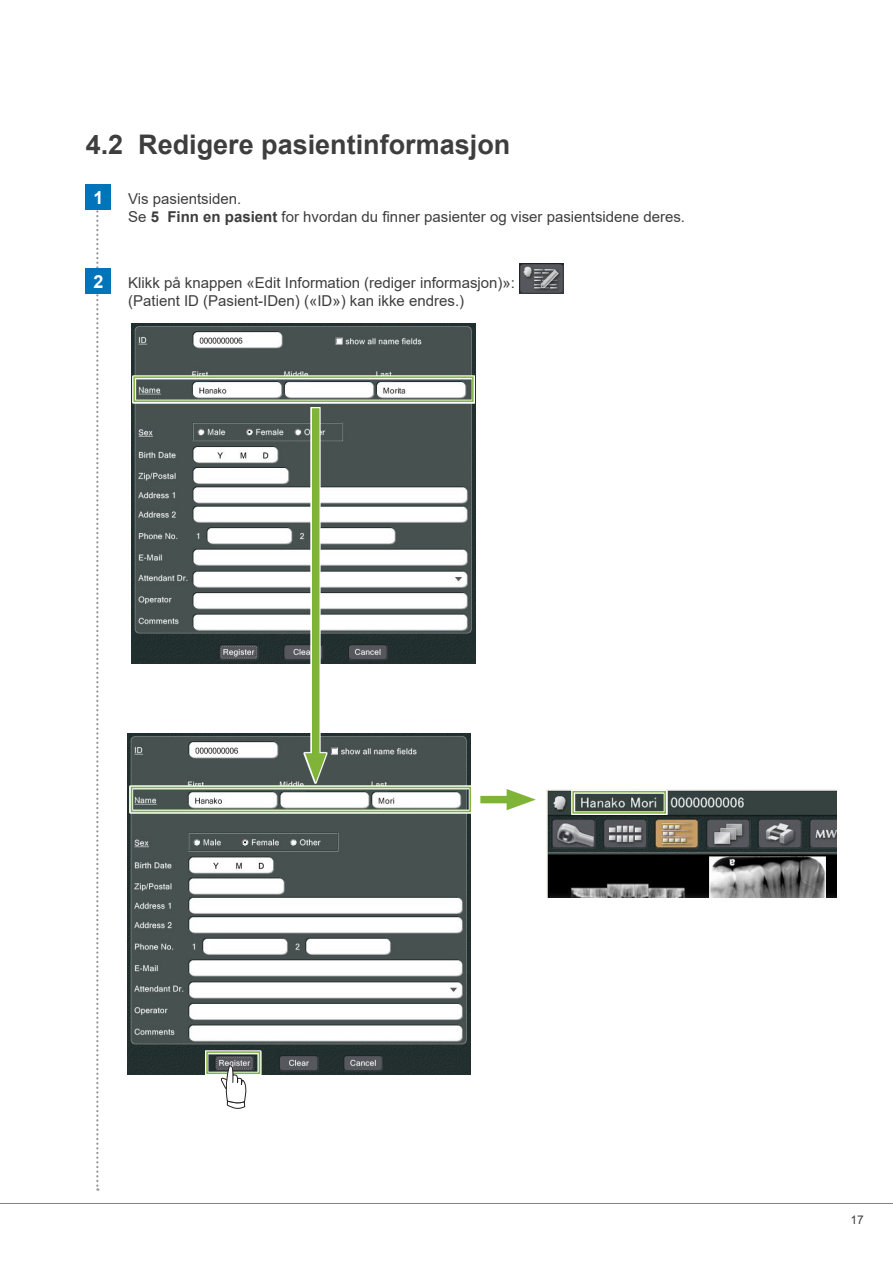
<style>
.page{position:relative;width:893px;height:1263px;background:#fff}
.page>*{position:absolute;margin:0;border:0;box-sizing:border-box;transform-origin:0 0}
.t1{font:700 27px "Arial";color:#3e3e3f}
.t2{font:700 18px "Arial";color:#fff}
.t3{font:15px/18px "Arial";color:#3e3e3f}
.t4{font:12px "Arial";color:#3e3e3f}
.s1{font-weight:700}
</style>
<div class="page">
<hr style="left:0;top:1203px;width:893px;height:1px;background:#808285">
<svg style="left:98px;top:210px;width:2px;height:981px"></svg>
<svg style="left:96px;top:210px;width:2px;height:981px"></svg>
<div style="left:86px;top:184px;width:25px;height:26px;background:#0174bc"></div>
<div style="left:86px;top:268px;width:25px;height:26px;background:#0174bc"></div>
<img style="left:519px;top:264px;width:44px;height:30px">
<img style="left:132px;top:323px;width:343px;height:340px">
<img style="left:128px;top:734px;width:343px;height:340px">
<div style="left:480px;top:796px;width:39px;height:7px;background:#7fb438"></div>
<svg style="left:507px;top:789px;width:29px;height:21px"></svg>
<img style="left:547px;top:789px;width:290px;height:108px">
<svg style="left:129px;top:785px;width:342px;height:28px"></svg>
<div style="left:131px;top:787px;width:340px;height:25px;border:2px solid #7fb438"></div>
<svg style="left:205px;top:1050px;width:57px;height:25px"></svg>
<div style="left:206px;top:1051px;width:54px;height:23px;border:2px solid #7fb438"></div>
<svg style="left:571px;top:789px;width:96px;height:26px;fill:#374342"></svg>
<div style="left:572px;top:791px;width:94px;height:23px;border:2px solid #7fb438"></div>
<svg style="left:216px;top:1063px;width:32px;height:46px"></svg>
<svg style="left:304px;top:407px;width:24px;height:377px"></svg>
<div style="left:312px;top:408px;width:7px;height:357px;background:#7fb438"></div>
<svg style="left:305px;top:753px;width:21px;height:29px"></svg>
<svg style="left:132px;top:375px;width:343px;height:28px"></svg>
<div style="left:133px;top:376px;width:341px;height:26px;border:2px solid #7fb438"></div>
<h1 class="t1" style="left:86px;top:126px;width:426px">4.2 Redigere pasientinformasjon</h1>
<p class="t2" style="left:93px;top:185px;width:12px">1</p>
<p class="t3" style="left:128px;top:190px;width:558px">Vis pasientsiden.<br>Se <span class="s1">5 Finn en pasient</span> for hvordan du finner pasienter og viser pasientsidene deres.</p>
<p class="t2" style="left:93px;top:269px;width:12px">2</p>
<p class="t3" style="left:128px;top:274px;width:388px">Klikk på knappen «Edit Information (rediger informasjon)»: (Patient ID (Pasient-IDen) («ID») kan ikke endres.)</p>
<p class="t4" style="left:850px;top:1212px;width:15px">17</p>
</div>
